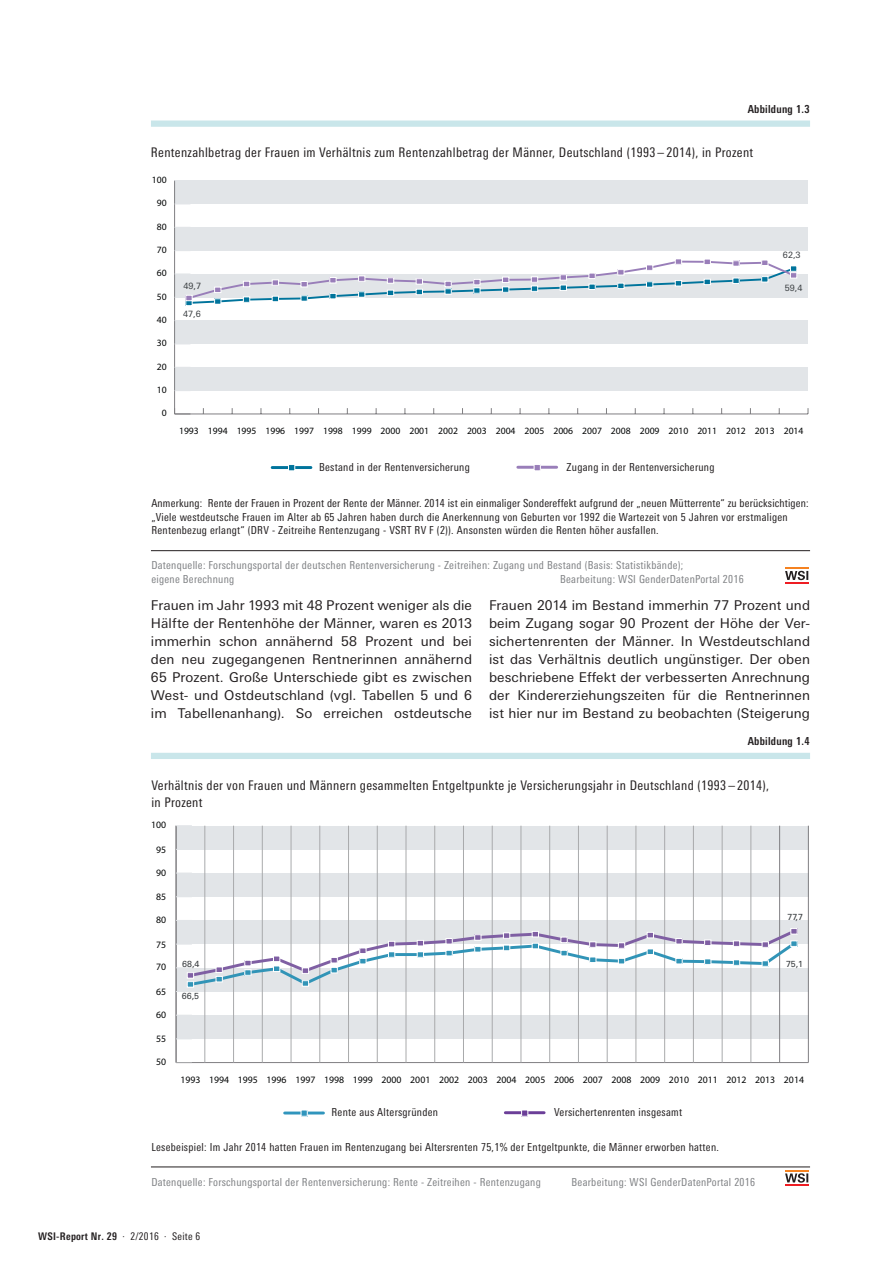
<style>
.page{position:relative;width:893px;height:1263px;background:#fff}
.page>*{position:absolute;margin:0;border:0;box-sizing:border-box;transform-origin:0 0}
.Copytext_mit_Einzug{font:13.5px/18px "Univers Next Pro";letter-spacing:.01em;color:#231f20;text-align:justify}
.t1{font:condensed 13.2px/17.7px "Univers Next Pro";letter-spacing:.025em;color:#231f20}
.t2{font:condensed 11.1px/13.2px "Univers Next Pro";letter-spacing:.025em;color:#231f20}
.t3{font:condensed 11.1px/14.7px "Univers Next Pro";letter-spacing:.025em;color:#808285}
.t4{font:700 condensed 11.1px "Univers Next Pro";letter-spacing:.025em;color:#231f20}
.t5{font:700 condensed 10.5px "Univers Next Pro";letter-spacing:.025em;color:#231f20}
.t6{font:9.75px "Myriad Pro";color:#030505}
.t7{font:9.6px "Myriad Pro";color:#030505}
.t8{font:8.85px "Univers LT Std";color:#363a3d}
.t9{font:8.7px "Univers Next Pro";color:#363a3d}
.s1{font-weight:400}
</style>
<div class="page">
<div style="left:175px;top:181px;width:633px;height:23px;background:#e2e5e8"></div>
<div style="left:175px;top:227px;width:633px;height:24px;background:#e2e5e8"></div>
<div style="left:174px;top:321px;width:634px;height:23px;background:#e2e5e8"></div>
<div style="left:175px;top:367px;width:633px;height:24px;background:#e2e5e8"></div>
<hr style="left:175px;top:413px;width:633px;height:1px;background:#807f82">
<hr style="left:174px;top:181px;width:1px;height:233px;background:#807f82">
<svg style="left:174px;top:408px;width:16px;height:7px"></svg>
<svg style="left:175px;top:344px;width:15px;height:1px"></svg>
<svg style="left:175px;top:320px;width:15px;height:1px"></svg>
<svg style="left:175px;top:204px;width:15px;height:1px"></svg>
<svg style="left:175px;top:180px;width:15px;height:1px"></svg>
<svg style="left:175px;top:251px;width:633px;height:55px"></svg>
<div style="left:790px;top:272px;width:7px;height:7px;border:1px solid #fff"></div>
<div style="left:151px;top:121px;width:659px;height:6px;background:#c9e6ea"></div>
<hr style="left:151px;top:550px;width:659px;height:1px;background:#231f20">
<hr style="left:785px;top:567px;width:24px;height:2px;background:#f58220">
<svg style="left:785px;top:571px;width:24px;height:12px"></svg>
<hr style="left:272px;top:466px;width:39px;height:3px;background:#00749c">
<div style="left:288px;top:464px;width:7px;height:7px;border:1px solid #fff"></div>
<hr style="left:518px;top:466px;width:39px;height:3px;background:#997eb9">
<div style="left:534px;top:464px;width:7px;height:7px;border:1px solid #fff"></div>
<div style="left:176px;top:826px;width:632px;height:23px;background:#e2e5e8"></div>
<div style="left:176px;top:873px;width:632px;height:24px;background:#e2e5e8"></div>
<div style="left:176px;top:1015px;width:632px;height:24px;background:#e2e5e8"></div>
<hr style="left:176px;top:1062px;width:632px;height:1px;background:#807f82">
<hr style="left:205px;top:826px;width:1px;height:236px;background:#a9aaac">
<hr style="left:233px;top:826px;width:1px;height:236px;background:#a9aaac">
<hr style="left:262px;top:826px;width:1px;height:236px;background:#a9aaac">
<hr style="left:291px;top:826px;width:1px;height:236px;background:#a9aaac">
<hr style="left:320px;top:826px;width:1px;height:236px;background:#a9aaac">
<hr style="left:348px;top:826px;width:1px;height:236px;background:#a9aaac">
<hr style="left:377px;top:826px;width:1px;height:236px;background:#a9aaac">
<hr style="left:406px;top:826px;width:1px;height:236px;background:#a9aaac">
<hr style="left:434px;top:826px;width:1px;height:236px;background:#a9aaac">
<hr style="left:463px;top:826px;width:1px;height:236px;background:#a9aaac">
<hr style="left:492px;top:826px;width:1px;height:236px;background:#a9aaac">
<hr style="left:521px;top:826px;width:1px;height:236px;background:#a9aaac">
<hr style="left:549px;top:826px;width:1px;height:236px;background:#a9aaac">
<hr style="left:578px;top:826px;width:1px;height:236px;background:#a9aaac">
<hr style="left:607px;top:826px;width:1px;height:236px;background:#a9aaac">
<hr style="left:636px;top:826px;width:1px;height:236px;background:#a9aaac">
<hr style="left:664px;top:826px;width:1px;height:236px;background:#a9aaac">
<hr style="left:693px;top:826px;width:1px;height:236px;background:#a9aaac">
<hr style="left:722px;top:826px;width:1px;height:236px;background:#a9aaac">
<hr style="left:751px;top:826px;width:1px;height:236px;background:#a9aaac">
<hr style="left:779px;top:826px;width:1px;height:236px;background:#807f82">
<hr style="left:808px;top:826px;width:1px;height:236px;background:#807f82">
<hr style="left:176px;top:826px;width:1px;height:236px;background:#807f82">
<svg style="left:176px;top:1062px;width:16px;height:1px"></svg>
<svg style="left:176px;top:849px;width:16px;height:1px"></svg>
<svg style="left:176px;top:825px;width:16px;height:1px"></svg>
<svg style="left:176px;top:920px;width:633px;height:72px"></svg>
<div style="left:790px;top:928px;width:8px;height:6px;border:1px solid #fff"></div>
<hr style="left:151px;top:1167px;width:659px;height:1px;background:#231f20">
<hr style="left:785px;top:1184px;width:24px;height:2px;background:#ee1d23">
<svg style="left:785px;top:1170px;width:24px;height:13px"></svg>
<div style="left:151px;top:753px;width:659px;height:6px;background:#c9e6ea"></div>
<hr style="left:285px;top:1111px;width:38px;height:3px;background:#3095bd">
<div style="left:301px;top:1109px;width:7px;height:7px;border:1px solid #fff"></div>
<hr style="left:505px;top:1111px;width:39px;height:3px;background:#6b3e98">
<div style="left:521px;top:1109px;width:7px;height:7px;border:1px solid #fff"></div>
<p class="t4" style="left:748px;top:102px;width:63px">Abbildung 1.3</p>
<p class="t1" style="left:151px;top:144px;width:604px">Rentenzahlbetrag der Frauen im Verhältnis zum Rentenzahlbetrag der Männer, Deutschland (1993 – 2014), in Prozent</p>
<p class="t7" style="left:152px;top:174px;width:16px">100</p>
<p class="t7" style="left:157px;top:197px;width:11px">90</p>
<p class="t7" style="left:157px;top:221px;width:11px">80</p>
<p class="t7" style="left:157px;top:244px;width:11px">70</p>
<p class="t7" style="left:157px;top:267px;width:11px">60</p>
<p class="t7" style="left:157px;top:291px;width:11px">50</p>
<p class="t7" style="left:157px;top:314px;width:11px">40</p>
<p class="t7" style="left:157px;top:337px;width:11px">30</p>
<p class="t7" style="left:157px;top:361px;width:11px">20</p>
<p class="t7" style="left:157px;top:384px;width:11px">10</p>
<p class="t7" style="left:162px;top:407px;width:6px">0</p>
<p class="t9" style="left:184px;top:281px;width:19px">49,7</p>
<p class="t9" style="left:183px;top:309px;width:19px">47,6</p>
<p class="t9" style="left:783px;top:249px;width:19px">62,3</p>
<p class="t9" style="left:785px;top:283px;width:19px">59,4</p>
<p class="t7" style="left:179px;top:425px;width:626px">1993 1994 1995 1996 1997 1998 1999 2000 2001 2002 2003 2004 2005 2006 2007 2008 2009 2010 2011 2012 2013 2014</p>
<p class="t2" style="left:319px;top:460px;width:152px">Bestand in der Rentenversicherung</p>
<p class="t2" style="left:567px;top:460px;width:149px">Zugang in der Rentenversicherung</p>
<p class="t2" style="left:151px;top:497px;width:659px">Anmerkung: Rente der Frauen in Prozent der Rente der Männer. 2014 ist ein einmaliger Sondereffekt aufgrund der „neuen Mütterrente“ zu berücksichtigen: „Viele westdeutsche Frauen im Alter ab 65 Jahren haben durch die Anerkennung von Geburten vor 1992 die Wartezeit von 5 Jahren vor erstmaligen<br>Rentenbezug erlangt“ (DRV - Zeitreihe Rentenzugang - VSRT RV F (2)). Ansonsten würden die Renten höher ausfallen.</p>
<p class="t3" style="left:151px;top:557px;width:533px">Datenquelle: Forschungsportal der deutschen Rentenversicherung - Zeitreihen: Zugang und Bestand (Basis: Statistikbände); eigene Berechnung</p>
<p class="t3" style="left:560px;top:572px;width:185px">Bearbeitung: WSI GenderDatenPortal 2016</p>
<p class="Copytext_mit_Einzug" style="left:151px;top:597px;width:323px">Frauen im Jahr 1993 mit 48 Prozent weniger als die Hälfte der Rentenhöhe der Männer, waren es 2013 immerhin schon annähernd 58 Prozent und bei den neu zugegangenen Rentnerinnen annähernd 65 Prozent. Große Unterschiede gibt es zwischen West- und Ostdeutschland (vgl. Tabellen 5 und 6 im Tabellenanhang). So erreichen ostdeutsche</p>
<p class="Copytext_mit_Einzug" style="left:489px;top:597px;width:323px">Frauen 2014 im Bestand immerhin 77 Prozent und beim Zugang sogar 90 Prozent der Höhe der Ver&shy;sichertenrenten der Männer. In Westdeutschland ist das Verhältnis deutlich ungünstiger. Der oben beschriebene Effekt der verbesserten Anrechnung der Kindererziehungszeiten für die Rentnerinnen ist hier nur im Bestand zu beobachten (Steigerung</p>
<p class="t4" style="left:748px;top:735px;width:63px">Abbildung 1.4</p>
<p class="t1" style="left:151px;top:776px;width:619px">Verhältnis der von Frauen und Männern gesammelten Entgeltpunkte je Versicherungsjahr in Deutschland (1993 – 2014), in Prozent</p>
<p class="t6" style="left:151px;top:819px;width:17px">100</p>
<p class="t6" style="left:156px;top:843px;width:12px">95</p>
<p class="t6" style="left:156px;top:866px;width:12px">90</p>
<p class="t6" style="left:156px;top:891px;width:12px">85</p>
<p class="t6" style="left:156px;top:913px;width:12px">80</p>
<p class="t6" style="left:156px;top:938px;width:12px">75</p>
<p class="t6" style="left:156px;top:961px;width:12px">70</p>
<p class="t6" style="left:156px;top:986px;width:12px">65</p>
<p class="t6" style="left:156px;top:1008px;width:12px">60</p>
<p class="t6" style="left:156px;top:1033px;width:12px">55</p>
<p class="t6" style="left:156px;top:1056px;width:12px">50</p>
<p class="t8" style="left:182px;top:959px;width:19px">68,4</p>
<p class="t8" style="left:182px;top:991px;width:19px">66,5</p>
<p class="t8" style="left:787px;top:912px;width:17px">77,7</p>
<p class="t8" style="left:786px;top:959px;width:19px">75,1</p>
<p class="t6" style="left:180px;top:1074px;width:625px">1993 1994 1995 1996 1997 1998 1999 2000 2001 2002 2003 2004 2005 2006 2007 2008 2009 2010 2011 2012 2013 2014</p>
<p class="t2" style="left:332px;top:1106px;width:108px">Rente aus Altersgründen</p>
<p class="t2" style="left:554px;top:1106px;width:130px">Versichertenrenten insgesamt</p>
<p class="t2" style="left:151px;top:1140px;width:569px">Lesebeispiel: Im Jahr 2014 hatten Frauen im Rentenzugang bei Altersrenten 75,1% der Entgeltpunkte, die Männer erworben hatten.</p>
<p class="t3" style="left:151px;top:1175px;width:391px">Datenquelle: Forschungsportal der Rentenversicherung: Rente - Zeitreihen - Rentenzugang</p>
<p class="t3" style="left:572px;top:1175px;width:185px">Bearbeitung: WSI GenderDatenPortal 2016</p>
<p class="t5" style="left:38px;top:1230px;width:164px">WSI-Report Nr. 29 <span class="s1">· 2/2016 · Seite 6</span></p>
</div>
